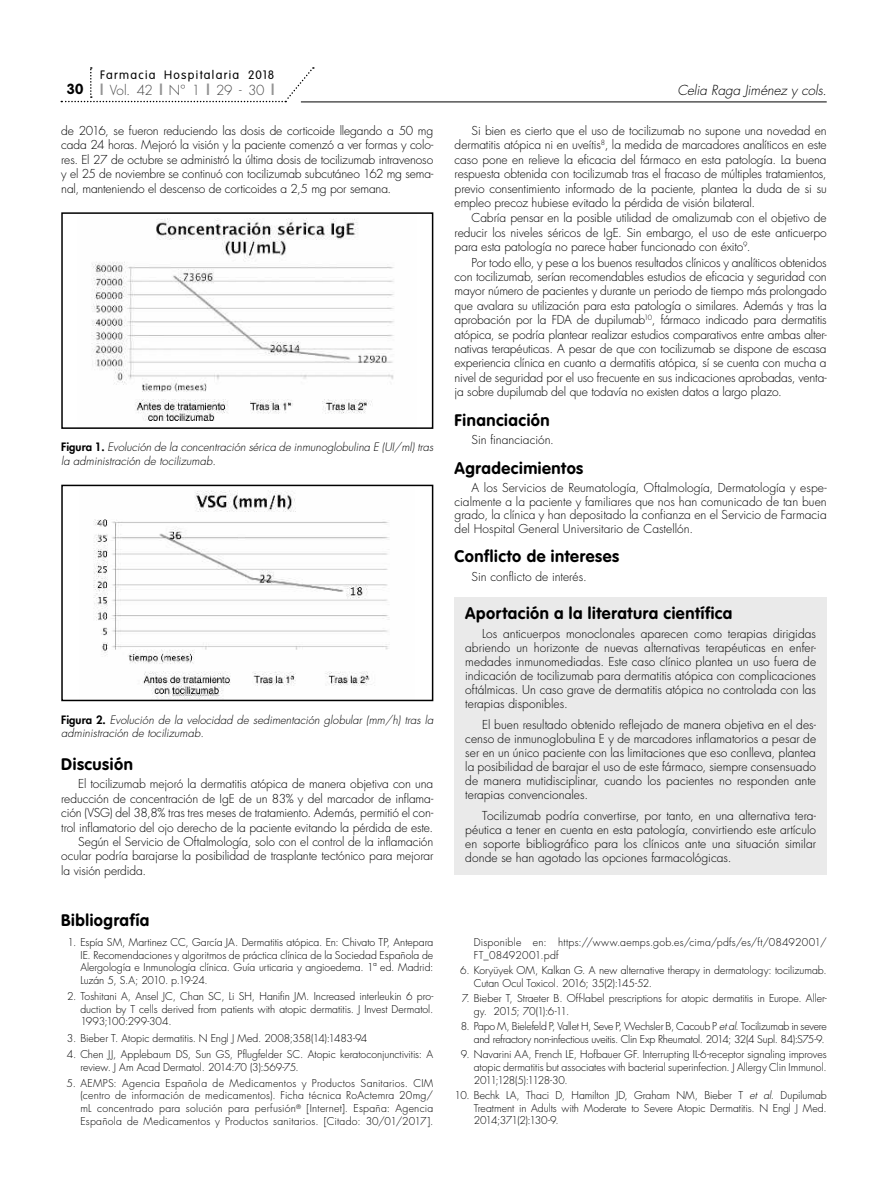
<style>
.page{position:relative;width:888px;height:1186px;background:#fff}
.page>*{position:absolute;margin:0;border:0;box-sizing:border-box;transform-origin:0 0}
.t1{font:700 16.5px "VAG Rounded Std";letter-spacing:.035em;color:#000}
.t2{font:700 14.4px "VAG Rounded Std";color:#000}
.t3{font:italic 300 13.5px "Futura Std";letter-spacing:-.005em;color:#000}
.t4{font:300 13.5px "Futura Std";letter-spacing:-.015em;color:#464646}
.t5{font:300 12px/14.4px "Futura Std";letter-spacing:-.005em;color:#000;text-align:justify}
.t6{font:300 12px "VAG Rounded Std";letter-spacing:.105em;color:#000}
.t7{font:italic 300 11.25px/13.5px "Futura Std";color:#000}
.t8{font:300 10.5px/12.6px "Futura Std";letter-spacing:-.005em;color:#000;text-align:justify}
.t9{font:300 10.5px/12.6px "Futura Std";letter-spacing:-.025em;color:#000;text-align:right}
.t10{font:300 10.5px/12.6px "Futura Std";letter-spacing:.025em;color:#000}
.s1{font-weight:800;color:#949494}
.s2{font-weight:800;font-style:normal}
.s3{font-style:italic}
</style>
<div class="page">
<svg style="left:61px;top:67px;width:253px;height:35px"></svg>
<hr style="left:301px;top:102px;width:526px;height:1px;background:#000">
<div style="left:455px;top:597px;width:372px;height:38px;background:#eaeaea"></div>
<div style="left:455px;top:628px;width:372px;height:92px;background:#eaeaea"></div>
<div style="left:455px;top:719px;width:372px;height:92px;background:#eaeaea"></div>
<div style="left:455px;top:810px;width:372px;height:64px;background:#eaeaea"></div>
<img style="left:91px;top:218px;width:303px;height:203px">
<div style="left:61px;top:212px;width:372px;height:217px;border:2px solid #000"></div>
<img style="left:93px;top:490px;width:297px;height:208px">
<div style="left:61px;top:484px;width:372px;height:217px;border:2px solid #000"></div>
<p class="t6" style="left:100px;top:68px;width:176px">Farmacia Hospitalaria 2018</p>
<p class="t4" style="left:100px;top:82px;width:176px"><span class="s1">l</span> Vol. 42 <span class="s1">l</span> Nº 1 <span class="s1">l</span> 29 - 30 <span class="s1">l</span></p>
<p class="t3" style="left:677px;top:82px;width:151px">Celia Raga Jiménez y cols.</p>
<p class="t5" style="left:61px;top:124px;width:374px">de 2016, se fueron reduciendo las dosis de corticoide llegando a 50 mg cada 24 horas. Mejoró la visión y la paciente comenzó a ver formas y colo&shy;res. El 27 de octubre se administró la última dosis de tocilizumab intravenoso y el 25 de noviembre se continuó con tocilizumab subcutáneo 162 mg sema&shy;nal, manteniendo el descenso de corticoides a 2,5 mg por semana.</p>
<p class="t5" style="left:455px;top:124px;width:374px;text-indent:17px">Si bien es cierto que el uso de tocilizumab no supone una novedad en dermatitis atópica ni en uveítis<sup>8</sup>, la medida de marcadores analíticos en este caso pone en relieve la eficacia del fármaco en esta patología. La buena respuesta obtenida con tocilizumab tras el fracaso de múltiples tratamientos, previo consentimiento informado de la paciente, plantea la duda de si su empleo precoz hubiese evitado la pérdida de visión bilateral.</p>
<p class="t5" style="left:455px;top:211px;width:374px;text-indent:17px">Cabría pensar en la posible utilidad de omalizumab con el objetivo de reducir los niveles séricos de IgE. Sin embargo, el uso de este anticuerpo para esta patología no parece haber funcionado con éxito<sup>9</sup>.</p>
<p class="t5" style="left:455px;top:255px;width:374px;text-indent:17px">Por todo ello, y pese a los buenos resultados clínicos y analíticos obtenidos con tocilizumab, serían recomendables estudios de eficacia y seguridad con mayor número de pacientes y durante un periodo de tiempo más prolongado que avalara su utilización para esta patología o similares. Además y tras la aprobación por la FDA de dupilumab<sup>10</sup>, fármaco indicado para dermatitis atópica, se podría plantear realizar estudios comparativos entre ambas alter&shy;nativas terapéuticas. A pesar de que con tocilizumab se dispone de escasa experiencia clínica en cuanto a dermatitis atópica, sí se cuenta con mucha a nivel de seguridad por el uso frecuente en sus indicaciones aprobadas, venta&shy;ja sobre dupilumab del que todavía no existen datos a largo plazo.</p>
<h1 class="t1" style="left:455px;top:410px;width:97px">Financiación</h1>
<p class="t5" style="left:472px;top:433px;width:84px">Sin financiación.</p>
<h1 class="t1" style="left:455px;top:458px;width:130px">Agradecimientos</h1>
<p class="t5" style="left:455px;top:481px;width:374px;line-height:13.5px;text-indent:17px">A los Servicios de Reumatología, Oftalmología, Dermatología y espe&shy;cialmente a la paciente y familiares que nos han comunicado de tan buen grado, la clínica y han depositado la confianza en el Servicio de Farmacia del Hospital General Universitario de Castellón.</p>
<h1 class="t1" style="left:455px;top:546px;width:166px">Conflicto de intereses</h1>
<p class="t5" style="left:472px;top:570px;width:117px">Sin conflicto de interés.</p>
<h1 class="t1" style="left:465px;top:603px;width:269px">Aportación a la literatura científica</h1>
<p class="t5" style="left:465px;top:627px;width:352px;line-height:14px;text-indent:17px">Los anticuerpos monoclonales aparecen como terapias dirigidas abriendo un horizonte de nuevas alternativas terapéuticas en enfer&shy;medades inmunomediadas. Este caso clínico plantea un uso fuera de indicación de tocilizumab para dermatitis atópica con complicaciones oftálmicas. Un caso grave de dermatitis atópica no controlada con las terapias disponibles.</p>
<p class="t5" style="left:465px;top:718px;width:352px;line-height:14px;text-indent:17px">El buen resultado obtenido reflejado de manera objetiva en el des&shy;censo de inmunoglobulina E y de marcadores inflamatorios a pesar de ser en un único paciente con las limitaciones que eso conlleva, plantea la posibilidad de barajar el uso de este fármaco, siempre consensuado de manera mutidisciplinar, cuando los pacientes no responden ante terapias convencionales.</p>
<p class="t5" style="left:465px;top:809px;width:352px;line-height:14px;text-indent:17px">Tocilizumab podría convertirse, por tanto, en una alternativa tera&shy;péutica a tener en cuenta en esta patología, convirtiendo este artículo en soporte bibliográfico para los clínicos ante una situación similar donde se han agotado las opciones farmacológicas.</p>
<p class="t2" style="left:67px;top:81px;width:18px">30</p>
<p class="t7" style="left:61px;top:441px;width:374px"><span class="s2">Figura 1.</span> Evolución de la concentración sérica de inmunoglobulina E (UI/ml) tras la administración de tocilizumab.</p>
<p class="t7" style="left:61px;top:713px;width:374px"><span class="s2">Figura 2.</span> Evolución de la velocidad de sedimentación globular (mm/h) tras la administración de tocilizumab.</p>
<h1 class="t1" style="left:61px;top:754px;width:73px">Discusión</h1>
<p class="t5" style="left:78px;top:777px;width:357px">El tocilizumab mejoró la dermatitis atópica de manera objetiva con una</p>
<p class="t5" style="left:61px;top:791px;width:374px">reducción de concentración de IgE de un 83% y del marcador de inflama-</p>
<p class="t5" style="left:61px;top:806px;width:374px">ción (VSG) del 38,8% tras tres meses de tratamiento. Además, permitió el con-</p>
<p class="t5" style="left:61px;top:820px;width:374px">trol inflamatorio del ojo derecho de la paciente evitando la pérdida de este.</p>
<p class="t5" style="left:78px;top:834px;width:357px">Según el Servicio de Oftalmología, solo con el control de la inflamación</p>
<p class="t5" style="left:61px;top:849px;width:374px">ocular podría barajarse la posibilidad de trasplante tectónico para mejorar</p>
<p class="t5" style="left:61px;top:863px;width:86px">la visión perdida.</p>
<h1 class="t1" style="left:61px;top:910px;width:90px">Bibliografía</h1>
<p class="t8" style="left:80px;top:936px;width:354px;text-indent:-13px">1. Espía SM, Martinez CC, García JA. Dermatitis atópica. En: Chivato TP, Antepara IE. Recomendaciones y algoritmos de práctica clínica de la Sociedad Española de Alergología e Inmunología clínica. Guía urticaria y angioedema. 1ª ed. Madrid:<br>Luzán 5, S.A; 2010. p.19-24.</p>
<p class="t8" style="left:80px;top:990px;width:354px;text-indent:-13px">2. Toshitani A, Ansel JC, Chan SC, Li SH, Hanifin JM. Increased interleukin 6 pro&shy;duction by T cells derived from patients with atopic dermatitis. J Invest Dermatol.<br>1993;100:299-304.</p>
<p class="t8" style="left:67px;top:1031px;width:302px">3. Bieber T. Atopic dermatitis. N Engl J Med. 2008;358(14):1483-94</p>
<p class="t8" style="left:80px;top:1048px;width:354px;text-indent:-14px">4. Chen JJ, Applebaum DS, Sun GS, Pflugfelder SC. Atopic keratoconjunctivitis: A review. J Am Acad Dermatol. 2014:70 (3):569-75.</p>
<p class="t8" style="left:80px;top:1077px;width:354px;text-indent:-14px">5. AEMPS: Agencia Española de Medicamentos y Productos Sanitarios. CIM (centro de información de medicamentos). Ficha técnica RoActemra 20mg/ mL concentrado para solución para perfusión<sup>®</sup> [Internet]. España: Agencia Española de Medicamentos y Productos sanitarios. [Citado: 30/01/2017].</p>
<p class="t10" style="left:474px;top:936px;width:354px">Disponible en: https://www.aemps.gob.es/cima/pdfs/es/ft/08492001/<br>FT_08492001.pdf</p>
<p class="t8" style="left:474px;top:964px;width:354px;text-indent:-14px">6. Koryüyek OM, Kalkan G. A new alternative therapy in dermatology: tocilizumab.<br>Cutan Ocul Toxicol. 2016; 35(2):145-52.</p>
<p class="t8" style="left:474px;top:992px;width:354px;text-indent:-12px">7. Bieber T, Straeter B. Off-label prescriptions for atopic dermatitis in Europe. Aller&shy;gy. 2015; 70(1):6-11.</p>
<p class="t9" style="left:461px;top:1020px;width:367px">8. Papo M, Bielefeld P, Vallet H, Seve P, Wechsler B, Cacoub P <span class="s3">et al</span>. Tocilizumab in severe and refractory non-infectious uveitis. Clin Exp Rheumatol. 2014; 32(4 Supl. 84):S75-9.</p>
<p class="t8" style="left:474px;top:1048px;width:354px;text-indent:-13px">9. Navarini AA, French LE, Hofbauer GF. Interrupting IL-6-receptor signaling improves atopic dermatitis but associates with bacterial superinfection. J Allergy Clin Immunol.<br>2011;128(5):1128-30.</p>
<p class="t8" style="left:474px;top:1089px;width:354px;text-indent:-19px">10. Bechk LA, Thaci D, Hamilton JD, Graham NM, Bieber T <span class="s3">et al</span>. Dupilumab Treatment in Adults with Moderate to Severe Atopic Dermatitis. N Engl J Med.<br>2014;371(2):130-9.</p>
</div>
